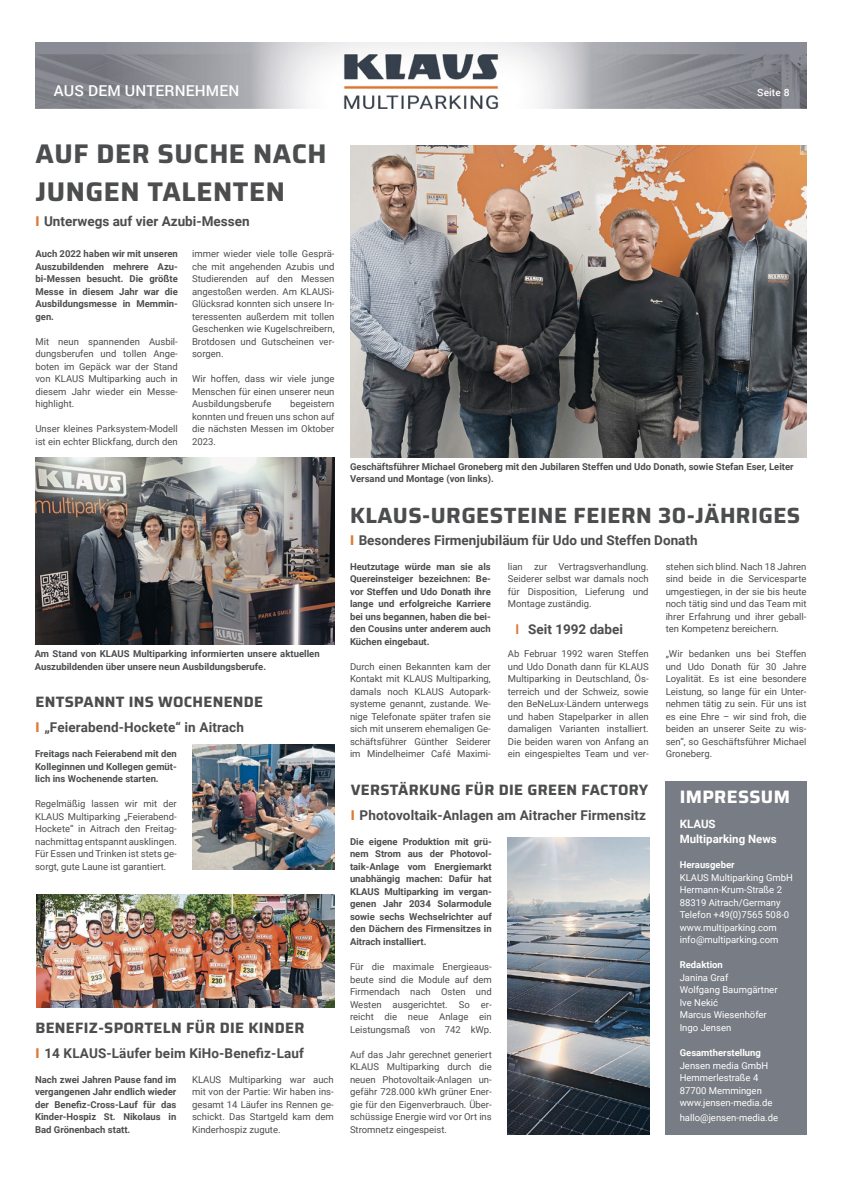
<style>
.page{position:relative;width:842px;height:1191px;background:#fff}
.page>*{position:absolute;margin:0;border:0;box-sizing:border-box;transform-origin:0 0}
.t1{font:700 27px/38px "Saira";letter-spacing:.02em;color:#4c4d4e}
.t2{font:700 22px "Saira";letter-spacing:.02em;color:#4c4d4e}
.t3{font:700 18px "Saira";letter-spacing:.02em;color:#fff}
.t4{font:700 15px "Saira";letter-spacing:.02em;color:#4c4d4e}
.t5{font:500 15px "Roboto";letter-spacing:.01em;color:#fff}
.t6{font:700 13.5px "Roboto";color:#4c4d4e}
.t7{font:700 11.5px/15.1px "Roboto";color:#fff}
.t8{font:500 10px "Roboto";letter-spacing:.01em;color:#fff}
.t9{font:9.5px/12.5px "Roboto";color:#4c4d4e;text-align:justify}
.t10{font:700 9.5px/12.5px "Roboto";color:#4c4d4e;text-align:justify}
.t11{font:9.5px/12.5px "Roboto";color:#fff}
.t12{font:700 9.5px "Roboto";color:#fff}
.s1{font-weight:900;color:#dc7935}
.s2{color:#dc7935}
</style>
<div class="page">
<img style="left:35px;top:43px;width:771px;height:65px">
<img style="left:35px;top:457px;width:299px;height:188px">
<img style="left:350px;top:146px;width:456px;height:311px">
<div style="left:665px;top:781px;width:142px;height:353px;background:#787c84"></div>
<img style="left:192px;top:745px;width:143px;height:124px">
<img style="left:36px;top:895px;width:299px;height:112px">
<img style="left:508px;top:837px;width:141px;height:297px">
<h3 class="t5" style="left:54px;top:80px;width:187px">AUS DEM UNTERNEHMEN</h3>
<p class="t8" style="left:757px;top:85px;width:34px">Seite 8</p>
<h1 class="t1" style="left:35px;top:134px;width:293px">AUF DER SUCHE NACH<br>JUNGEN TALENTEN</h1>
<h3 class="t6" style="left:35px;top:212px;width:216px"><span class="s1">I</span> Unterwegs auf vier Azubi-Messen</h3>
<p class="t10" style="left:35px;top:247px;width:144px">Auch 2022 haben wir mit unseren Auszubildenden mehrere Azu&shy;bi-Messen besucht. Die größte Messe in diesem Jahr war die Ausbildungsmesse in Memmin&shy;gen.</p>
<p class="t9" style="left:35px;top:335px;width:144px">Mit neun spannenden Ausbil&shy;dungsberufen und tollen Ange&shy;boten im Gepäck war der Stand von KLAUS Multiparking auch in diesem Jahr wieder ein Messe&shy;highlight.</p>
<p class="t9" style="left:35px;top:422px;width:144px">Unser kleines Parksystem-Modell ist ein echter Blickfang, durch den</p>
<p class="t9" style="left:192px;top:247px;width:144px">immer wieder viele tolle Gesprä&shy;che mit angehenden Azubis und Studierenden auf den Messen angestoßen werden. Am KLAUSi-Glücksrad konnten sich unsere In&shy;teressenten außerdem mit tollen Geschenken wie Kugelschreibern, Brotdosen und Gutscheinen ver&shy;sorgen.</p>
<p class="t9" style="left:192px;top:372px;width:144px">Wir hoffen, dass wir viele junge Menschen für einen unserer neun Ausbildungsberufe</p>
<p class="t9" style="left:192px;top:397px;width:144px;text-indent:98px">begeistern konnten und freuen uns schon auf die nächsten Messen im Oktober 2023.</p>
<p class="t10" style="left:35px;top:647px;width:286px">Am Stand von KLAUS Multiparking informierten unsere aktuellen<br>Auszubildenden über unsere neun Ausbildungsberufe.</p>
<h3 class="t4" style="left:35px;top:689px;width:229px">ENTSPANNT INS WOCHENENDE</h3>
<h3 class="t6" style="left:35px;top:718px;width:210px"><span class="s1">I</span> „Feierabend-Hockete“ in Aitrach</h3>
<p class="t10" style="left:35px;top:747px;width:143px">Freitags nach Feierabend mit den Kolleginnen und Kollegen gemüt&shy;lich ins Wochenende starten.</p>
<p class="t9" style="left:35px;top:797px;width:143px">Regelmäßig lassen wir mit der KLAUS Multiparking „Feierabend-Hockete“ in Aitrach den Freitag&shy;nachmittag entspannt ausklingen.<br>Für Essen und Trinken ist stets ge&shy;sorgt, gute Laune ist garantiert.</p>
<h3 class="t4" style="left:35px;top:1015px;width:271px">BENEFIZ-SPORTELN FÜR DIE KINDER</h3>
<h3 class="t6" style="left:35px;top:1044px;width:270px"><span class="s1">I</span> 14 KLAUS-Läufer beim KiHo-Benefiz-Lauf</h3>
<p class="t10" style="left:35px;top:1072px;width:143px">Nach zwei Jahren Pause fand im vergangenen Jahr endlich wieder der Benefiz-Cross-Lauf für das Kinder-Hospiz St. Nikolaus in Bad Grönenbach statt.</p>
<p class="t9" style="left:192px;top:1072px;width:143px">KLAUS Multiparking war auch mit von der Partie: Wir haben ins&shy;gesamt 14 Läufer ins Rennen ge&shy;schickt. Das Startgeld kam dem Kinderhospiz zugute.</p>
<p class="t10" style="left:350px;top:460px;width:445px">Geschäftsführer Michael Groneberg mit den Jubilaren Steffen und Udo Donath, sowie Stefan Eser, Leiter<br>Versand und Montage (von links).</p>
<h2 class="t2" style="left:350px;top:497px;width:452px">KLAUS-URGESTEINE FEIERN 30-JÄHRIGES</h2>
<h3 class="t6" style="left:350px;top:530px;width:349px"><span class="s1">I</span> Besonderes Firmenjubiläum für Udo und Steffen Donath</h3>
<p class="t10" style="left:350px;top:560px;width:142px">Heutzutage würde man sie als Quereinsteiger bezeichnen: Be&shy;vor Steffen und Udo Donath ihre lange und erfolgreiche Karriere bei uns begannen, haben die bei&shy;den Cousins unter anderem auch Küchen eingebaut.</p>
<p class="t9" style="left:350px;top:660px;width:142px">Durch einen Bekannten kam der Kontakt mit KLAUS Multiparking, damals noch KLAUS Autopark&shy;systeme genannt, zustande. We&shy;nige Telefonate später trafen sie sich mit unserem ehemaligen Ge&shy;schäftsführer Günther Seiderer im Mindelheimer Café Maximi-</p>
<p class="t9" style="left:508px;top:560px;width:142px">lian zur Vertragsverhandlung.<br>Seiderer selbst war damals noch für Disposition, Lieferung und Montage zuständig.</p>
<h3 class="t6" style="left:515px;top:619px;width:109px"><span class="s2">I</span> Seit 1992 dabei</h3>
<p class="t9" style="left:508px;top:647px;width:142px">Ab Februar 1992 waren Steffen und Udo Donath dann für KLAUS Multiparking in Deutschland, Ös&shy;terreich und der Schweiz, sowie den BeNeLux-Ländern unterwegs und haben Stapelparker in allen damaligen Varianten installiert.<br>Die beiden waren von Anfang an ein eingespieltes Team und ver-</p>
<h3 class="t4" style="left:351px;top:777px;width:299px">VERSTÄRKUNG FÜR DIE GREEN FACTORY</h3>
<h3 class="t6" style="left:351px;top:805px;width:297px"><span class="s1">I</span> Photovoltaik-Anlagen am Aitracher Firmensitz</h3>
<p class="t10" style="left:350px;top:835px;width:143px">Die eigene Produktion mit grü&shy;nem Strom aus der Photovol&shy;taik-Anlage vom Energiemarkt unabhängig machen: Dafür hat KLAUS Multiparking im vergan&shy;genen Jahr 2034 Solarmodule sowie sechs Wechselrichter auf den Dächern des Firmensitzes in Aitrach installiert.</p>
<p class="t9" style="left:350px;top:960px;width:143px">Für die maximale Energieaus&shy;beute sind die Module auf dem Firmendach nach Osten und Westen ausgerichtet. So er&shy;reicht die neue Anlage ein Leistungsmaß von 742 kWp.</p>
<p class="t9" style="left:350px;top:1047px;width:143px">Auf das Jahr gerechnet generiert KLAUS Multiparking durch die neuen Photovoltaik-Anlagen un&shy;gefähr 728.000 kWh grüner Ener&shy;gie für den Eigenverbrauch. Über&shy;schüssige Energie wird vor Ort ins Stromnetz eingespeist.</p>
<p class="t9" style="left:666px;top:560px;width:142px">stehen sich blind. Nach 18 Jahren sind beide in die Servicesparte umgestiegen, in der sie bis heute noch tätig sind und das Team mit ihrer Erfahrung und ihrer geball&shy;ten Kompetenz bereichern.</p>
<p class="t9" style="left:666px;top:647px;width:142px">„Wir bedanken uns bei Steffen und Udo Donath für 30 Jahre Loyalität. Es ist eine besondere Leistung, so lange für ein Unter&shy;nehmen tätig zu sein. Für uns ist es eine Ehre – wir sind froh, die beiden an unserer Seite zu wis&shy;sen“, so Geschäftsführer Michael Groneberg.</p>
<h3 class="t3" style="left:680px;top:782px;width:112px">IMPRESSUM</h3>
<p class="t7" style="left:680px;top:816px;width:99px">KLAUS<br>Multiparking News</p>
<p class="t12" style="left:680px;top:858px;width:56px">Herausgeber</p>
<p class="t11" style="left:680px;top:871px;width:115px">KLAUS Multiparking GmbH<br>Hermann-Krum-Straße 2<br>88319 Aitrach/Germany<br>Telefon +49(0)7565 508-0 www.multiparking.com info@multiparking.com</p>
<p class="t12" style="left:680px;top:958px;width:45px">Redaktion</p>
<p class="t11" style="left:680px;top:971px;width:99px">Janina Graf<br>Wolfgang Baumgärtner<br>Ive Nekić<br>Marcus Wiesenhöfer<br>Ingo Jensen</p>
<p class="t12" style="left:680px;top:1046px;width:83px">Gesamtherstellung</p>
<p class="t11" style="left:680px;top:1058px;width:94px">Jensen media GmbH<br>Hemmerlestraße 4<br>87700 Memmingen www.jensen-media.de</p>
<p class="t11" style="left:680px;top:1111px;width:100px">hallo@jensen-media.de</p>
</div>
